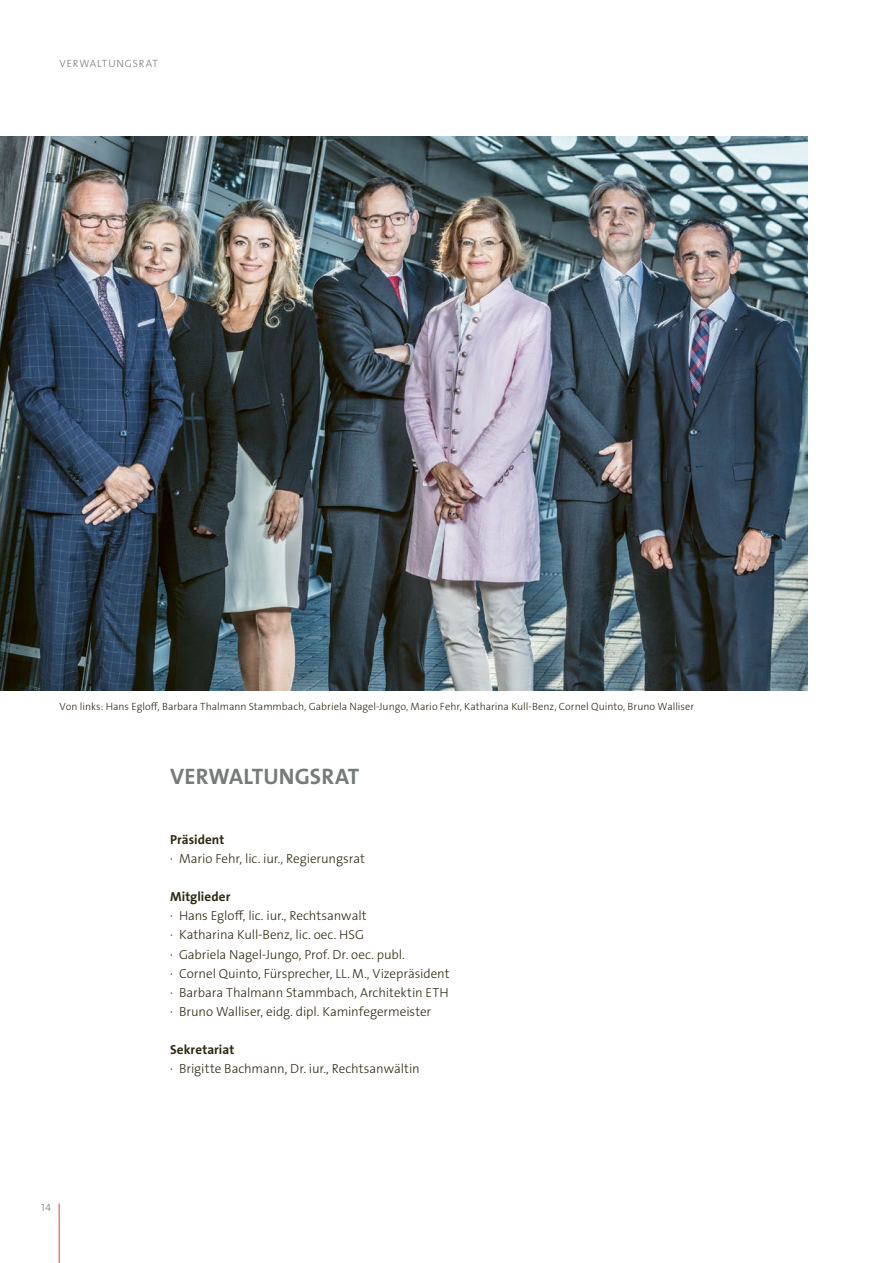
<style>
.page{position:relative;width:893px;height:1263px;background:#fff}
.page>*{position:absolute;margin:0;border:0;box-sizing:border-box;transform-origin:0 0}
.t1{font:22.5px "The Sans LP7 Bld";letter-spacing:.005em;color:#767a78}
.t2{font:13.2px/19px "The Sans LP3 Lig";letter-spacing:-.005em;color:#2f2912}
.t3{font:13.2px "The Sans LP7 Bld";letter-spacing:.005em;color:#2f2912}
.t4{font:10.5px "The Sans LP3 Lig";color:#2f2912}
.t5{font:10.5px "The Sans LP3 Lig";letter-spacing:.07em;color:#767a78}
</style>
<div class="page">
<hr style="left:59px;top:1203px;width:1px;height:60px;background:#e63d33">
<img style="left:0;top:137px;width:808px;height:554px">
<p class="t5" style="left:60px;top:56px;width:100px">VERWALTUNGSRAT</p>
<p class="t4" style="left:60px;top:699px;width:636px">Von links: Hans Egloff, Barbara Thalmann Stammbach, Gabriela Nagel-Jungo, Mario Fehr, Katharina Kull-Benz, Cornel Quinto, Bruno Walliser</p>
<h1 class="t1" style="left:170px;top:762px;width:191px">VERWALTUNGSRAT</h1>
<p class="t3" style="left:170px;top:831px;width:56px">Präsident</p>
<p class="t2" style="left:170px;top:849px;width:196px">· Mario Fehr, lic. iur., Regierungsrat</p>
<p class="t3" style="left:170px;top:888px;width:62px">Mitglieder</p>
<p class="t2" style="left:170px;top:906px;width:281px">· Hans Egloff, lic. iur., Rechtsanwalt<br>· Katharina Kull-Benz, lic. oec. HSG<br>· Gabriela Nagel-Jungo, Prof. Dr. oec. publ.<br>· Cornel Quinto, Fürsprecher, LL. M., Vizepräsident · Barbara Thalmann Stammbach, Architektin ETH · Bruno Walliser, eidg. dipl. Kaminfegermeister</p>
<p class="t3" style="left:170px;top:1041px;width:66px">Sekretariat</p>
<p class="t2" style="left:170px;top:1059px;width:251px">· Brigitte Bachmann, Dr. iur., Rechtsanwältin</p>
<p class="t5" style="left:41px;top:1200px;width:12px">14</p>
</div>
